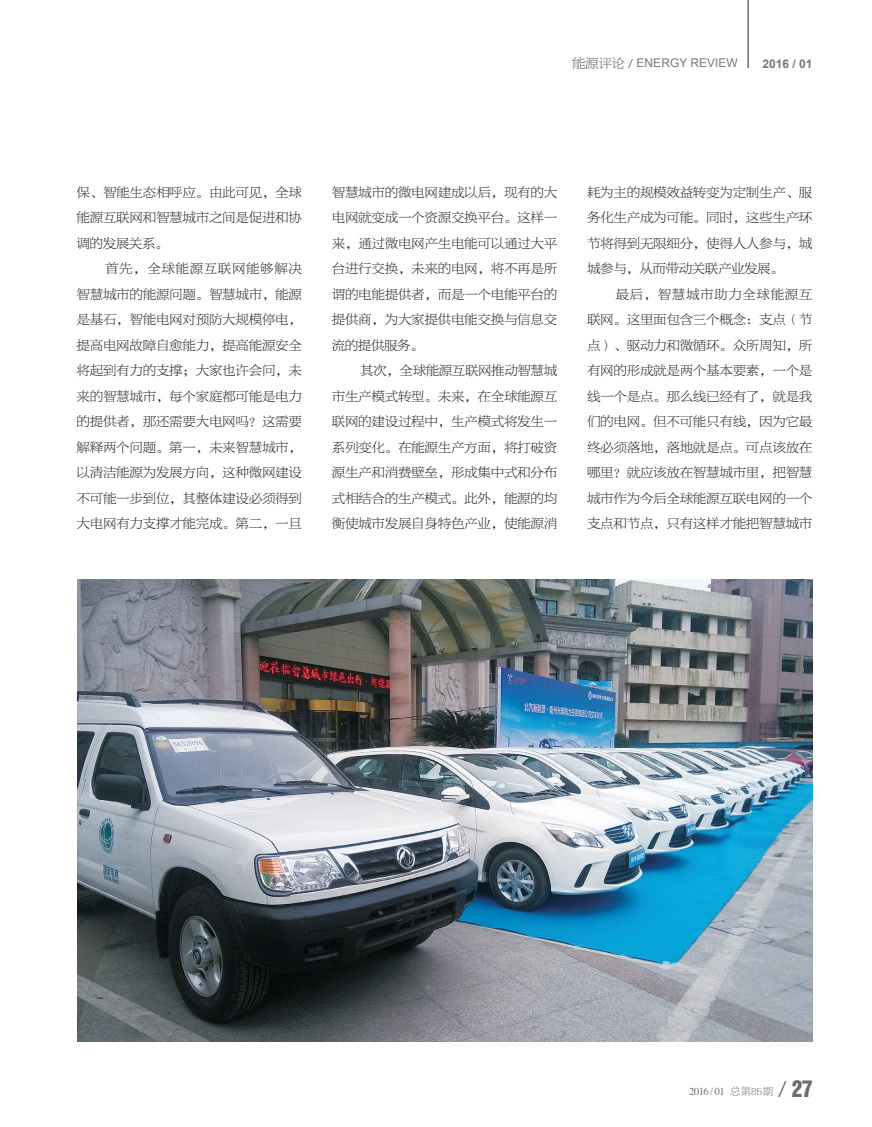
<style>
.page{position:relative;width:872px;height:1127px;background:#fff}
.page>*{position:absolute;margin:0;border:0;box-sizing:border-box;transform-origin:0 0}
.t1{font:21px "Helvetica Inserat LT Std";color:#6c6d70}
.内文{font:13.5px/25.5px "FZBYSK GBK1 0";letter-spacing:-.02em;color:#231f20;text-align:justify}
.t2{font:12px "Arial";color:#76787b}
.t3{font:700 12px "Arial";color:#76787b}
.t4{font:10.5px "Times";letter-spacing:-.05em;color:#6c6d70}
.s1{font-family:"FZBYSK GBK1 0";font-size:13.5px;color:#57585a}
.s2{font-family:"FZBYSK GBK1 0"}
.s3{font-family:"FZBYSK GBK1 0";font-size:24px}
</style>
<div class="page">
<hr style="left:748px;top:0;width:1px;height:68px;background:#231f20">
<img style="left:78px;top:580px;width:734px;height:462px">
<p class="t2" style="left:572px;top:55px;width:167px"><span class="s1">能源评论 /</span> ENERGY REVIEW</p>
<p class="t3" style="left:762px;top:55px;width:52px">2016 / 01</p>
<p class="内文" style="left:77px;top:179px;width:227px">保、智能生态相呼应。由此可见，全球能源互联网和智慧城市之间是促进和协调的发展关系。</p>
<p class="内文" style="left:77px;top:256px;width:227px;text-indent:29px">首先，全球能源互联网能够解决智慧城市的能源问题。智慧城市，能源是基石，智能电网对预防大规模停电，提高电网故障自愈能力，提高能源安全将起到有力的支撑；大家也许会问，未来的智慧城市，每个家庭都可能是电力的提供者，那还需要大电网吗？这需要解释两个问题。第一，未来智慧城市，以清洁能源为发展方向，这种微网建设不可能一步到位，其整体建设必须得到大电网有力支撑才能完成。第二，一旦</p>
<p class="内文" style="left:332px;top:179px;width:227px">智慧城市的微电网建成以后，现有的大电网就变成一个资源交换平台。这样一来，通过微电网产生电能可以通过大平台进行交换，未来的电网，将不再是所谓的电能提供者，而是一个电能平台的提供商，为大家提供电能交换与信息交流的提供服务。</p>
<p class="内文" style="left:332px;top:358px;width:227px;text-indent:29px">其次，全球能源互联网推动智慧城市生产模式转型。未来，在全球能源互联网的建设过程中，生产模式将发生一系列变化。在能源生产方面，将打破资源生产和消费壁垒，形成集中式和分布式相结合的生产模式。此外，能源的均衡使城市发展自身特色产业，使能源消</p>
<p class="内文" style="left:587px;top:179px;width:227px">耗为主的规模效益转变为定制生产、服务化生产成为可能。同时，这些生产环节将得到无限细分，使得人人参与，城城参与，从而带动关联产业发展。</p>
<p class="内文" style="left:587px;top:281px;width:227px;text-indent:29px">最后，智慧城市助力全球能源互联网。这里面包含三个概念：支点（节点）、驱动力和微循环。众所周知，所有网的形成就是两个基本要素，一个是线一个是点。那么线已经有了，就是我们的电网。但不可能只有线，因为它最终必须落地，落地就是点。可点该放在哪里？就应该放在智慧城市里，把智慧城市作为今后全球能源互联电网的一个支点和节点，只有这样才能把智慧城市</p>
<p class="t4" style="left:689px;top:1082px;width:85px">2016 / 01 <span class="s2">总第85期</span></p>
<h1 class="t1" style="left:777px;top:1076px;width:37px"><span class="s3">/</span>27</h1>
</div>
